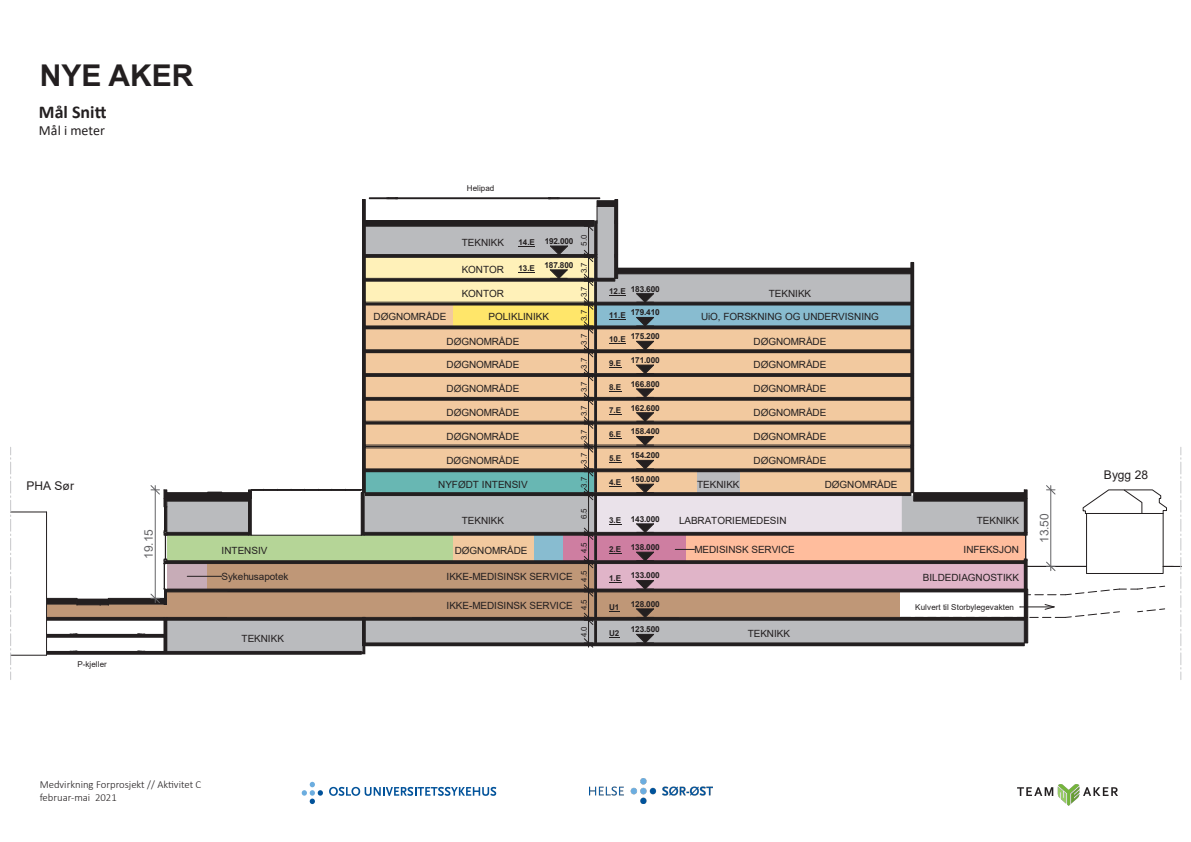
<style>
.page{position:relative;width:1191px;height:842px;background:#fff}
.page>*{position:absolute;margin:0;border:0;box-sizing:border-box;transform-origin:0 0}
.t1{font:700 30px "Arial";color:#231f20}
.t2{font:700 18px "Calibri";color:#231f20}
.t3{font:14px "Calibri";color:#231f20}
.t4{font:12px "Arial";letter-spacing:.005em;color:#231f20}
.t5{font:11.9px "Arial";letter-spacing:-.005em;color:#636366}
.t6{font:300 10.7px/12.9px "Calibri";color:#231f20}
.t7{font:9.9px "Arial";letter-spacing:-.005em;color:#231f20}
.t8{font:700 8.2px "Arial";letter-spacing:-.025em;color:#231f20}
.t9{font:8.1px "Arial";color:#231f20}
.t10{font:700 8px "Arial";color:#231f20}
.t11{font:7.9px "Arial";color:#231f20}
</style>
<div class="page">
<img style="left:589px;top:779px;width:123px;height:25px">
<svg style="left:302px;top:782px;width:21px;height:22px"></svg>
<svg style="left:329px;top:787px;width:167px;height:9px"></svg>
<img style="left:1017px;top:784px;width:100px;height:21px">
<div style="left:365px;top:220px;width:229px;height:6px;background:#231f20"></div>
<div style="left:597px;top:201px;width:18px;height:5px;background:#231f20"></div>
<div style="left:597px;top:376px;width:314px;height:21px;background:#f2c99f"></div>
<div style="left:365px;top:376px;width:229px;height:21px;background:#f2c99f"></div>
<div style="left:597px;top:353px;width:314px;height:21px;background:#f2c99f"></div>
<div style="left:365px;top:353px;width:229px;height:21px;background:#f2c99f"></div>
<div style="left:365px;top:226px;width:229px;height:29px;background:#babbbe"></div>
<div style="left:597px;top:206px;width:18px;height:72px;background:#babbbe"></div>
<hr style="left:594px;top:220px;width:3px;height:35px;background:#231f20">
<hr style="left:594px;top:353px;width:3px;height:21px;background:#231f20">
<hr style="left:594px;top:376px;width:3px;height:21px;background:#231f20">
<div style="left:365px;top:373px;width:546px;height:4px;border:1px solid #231f20"></div>
<div style="left:362px;top:373px;width:3px;height:25px;border:1px solid #231f20"></div>
<div style="left:910px;top:373px;width:3px;height:25px;border:1px solid #231f20"></div>
<div style="left:362px;top:350px;width:3px;height:24px;border:1px solid #231f20"></div>
<div style="left:910px;top:350px;width:3px;height:24px;border:1px solid #231f20"></div>
<div style="left:362px;top:326px;width:3px;height:24px;border:1px solid #231f20"></div>
<div style="left:362px;top:302px;width:3px;height:24px;border:1px solid #231f20"></div>
<div style="left:362px;top:278px;width:3px;height:24px;border:1px solid #231f20"></div>
<div style="left:362px;top:254px;width:3px;height:24px;border:1px solid #231f20"></div>
<div style="left:362px;top:223px;width:3px;height:32px;border:1px solid #231f20"></div>
<div style="left:614px;top:223px;width:4px;height:32px;border:1px solid #231f20"></div>
<div style="left:362px;top:199px;width:3px;height:24px;border:1px solid #231f20"></div>
<div style="left:614px;top:199px;width:4px;height:24px;border:1px solid #231f20"></div>
<div style="left:597px;top:200px;width:18px;height:7px;border:1px solid #231f20"></div>
<hr style="left:10px;top:655px;width:37px;height:1px;background:#231f20">
<hr style="left:46px;top:512px;width:1px;height:143px;background:#231f20">
<hr style="left:10px;top:512px;width:37px;height:1px;background:#231f20">
<div style="left:369px;top:197px;width:231px;height:2px;border:1px solid #231f20"></div>
<div style="left:596px;top:206px;width:19px;height:73px;border:1px solid #231f20"></div>
<svg style="left:10px;top:447px;width:1px;height:233px"></svg>
<hr style="left:588px;top:372px;width:1px;height:30px;background:#231f20">
<hr style="left:588px;top:348px;width:1px;height:30px;background:#231f20">
<svg style="left:584px;top:369px;width:9px;height:12px"></svg>
<hr style="left:588px;top:222px;width:1px;height:37px;background:#231f20">
<svg style="left:584px;top:221px;width:14px;height:10px"></svg>
<svg style="left:636px;top:365px;width:18px;height:9px"></svg>
<svg style="left:47px;top:389px;width:1134px;height:291px"></svg>
<svg style="left:609px;top:367px;width:12px;height:1px"></svg>
<svg style="left:365px;top:246px;width:548px;height:111px"></svg>
<p class="t1" style="left:40px;top:54px;width:155px">NYE AKER</p>
<p class="t2" style="left:39px;top:100px;width:69px">Mål Snitt</p>
<p class="t3" style="left:39px;top:121px;width:67px">Mål i meter</p>
<p class="t4" style="left:26px;top:477px;width:49px">PHA Sør</p>
<p class="t5" style="left:140px;top:559px;width:31px;rotate:-90deg">19.15</p>
<p class="t9" style="left:77px;top:659px;width:31px">P-kjeller</p>
<p class="t9" style="left:467px;top:183px;width:29px">Helipad</p>
<p class="t7" style="left:462px;top:235px;width:44px">TEKNIKK</p>
<p class="t7" style="left:462px;top:263px;width:44px">KONTOR</p>
<p class="t10" style="left:518px;top:236px;width:18px">14.E</p>
<p class="t10" style="left:518px;top:263px;width:18px">13.E</p>
<p class="t8" style="left:545px;top:235px;width:30px">192.000</p>
<p class="t8" style="left:544px;top:259px;width:30px">187.800</p>
<p class="t11" style="left:579px;top:246px;width:12px;rotate:-90deg">5.0</p>
<p class="t11" style="left:579px;top:273px;width:12px;rotate:-90deg">3.7</p>
<p class="t7" style="left:373px;top:309px;width:74px">DØGNOMRÅDE</p>
<p class="t8" style="left:631px;top:283px;width:30px">183.600</p>
<p class="t11" style="left:579px;top:297px;width:12px;rotate:-90deg">3.7</p>
<p class="t10" style="left:609px;top:286px;width:18px">12.E</p>
<p class="t7" style="left:462px;top:287px;width:44px">KONTOR</p>
<p class="t7" style="left:769px;top:287px;width:44px">TEKNIKK</p>
<p class="t8" style="left:631px;top:307px;width:30px">179.410</p>
<p class="t11" style="left:579px;top:321px;width:12px;rotate:-90deg">3.7</p>
<p class="t10" style="left:609px;top:310px;width:18px">11.E</p>
<p class="t7" style="left:488px;top:309px;width:62px">POLIKLINIKK</p>
<p class="t7" style="left:701px;top:309px;width:179px">UiO, FORSKNING OG UNDERVISNING</p>
<p class="t8" style="left:631px;top:331px;width:30px">175.200</p>
<p class="t11" style="left:579px;top:345px;width:12px;rotate:-90deg">3.7</p>
<p class="t7" style="left:446px;top:334px;width:74px">DØGNOMRÅDE</p>
<p class="t7" style="left:753px;top:334px;width:74px">DØGNOMRÅDE</p>
<p class="t10" style="left:609px;top:333px;width:18px">10.E</p>
<p class="t8" style="left:631px;top:354px;width:30px">171.000</p>
<p class="t11" style="left:579px;top:369px;width:12px;rotate:-90deg">3.7</p>
<p class="t7" style="left:446px;top:358px;width:74px">DØGNOMRÅDE</p>
<p class="t7" style="left:753px;top:358px;width:74px">DØGNOMRÅDE</p>
<p class="t10" style="left:609px;top:357px;width:14px">9.E</p>
<p class="t8" style="left:631px;top:378px;width:30px">166.800</p>
<p class="t11" style="left:579px;top:392px;width:12px;rotate:-90deg">3.7</p>
<p class="t7" style="left:446px;top:382px;width:74px">DØGNOMRÅDE</p>
<p class="t7" style="left:753px;top:382px;width:74px">DØGNOMRÅDE</p>
<p class="t10" style="left:609px;top:381px;width:14px">8.E</p>
<p class="t8" style="left:631px;top:402px;width:30px">162.600</p>
<p class="t11" style="left:579px;top:416px;width:12px;rotate:-90deg">3.7</p>
<p class="t7" style="left:446px;top:406px;width:74px">DØGNOMRÅDE</p>
<p class="t7" style="left:753px;top:406px;width:74px">DØGNOMRÅDE</p>
<p class="t10" style="left:609px;top:405px;width:14px">7.E</p>
<p class="t8" style="left:631px;top:426px;width:30px">158.400</p>
<p class="t11" style="left:579px;top:440px;width:12px;rotate:-90deg">3.7</p>
<p class="t7" style="left:446px;top:430px;width:74px">DØGNOMRÅDE</p>
<p class="t7" style="left:753px;top:430px;width:74px">DØGNOMRÅDE</p>
<p class="t10" style="left:609px;top:429px;width:14px">6.E</p>
<p class="t8" style="left:631px;top:450px;width:30px">154.200</p>
<p class="t11" style="left:579px;top:464px;width:12px;rotate:-90deg">3.7</p>
<p class="t7" style="left:446px;top:453px;width:74px">DØGNOMRÅDE</p>
<p class="t7" style="left:753px;top:453px;width:74px">DØGNOMRÅDE</p>
<p class="t7" style="left:824px;top:477px;width:74px">DØGNOMRÅDE</p>
<p class="t10" style="left:609px;top:453px;width:14px">5.E</p>
<p class="t8" style="left:631px;top:473px;width:30px">150.000</p>
<p class="t11" style="left:579px;top:488px;width:12px;rotate:-90deg">3.7</p>
<p class="t10" style="left:609px;top:476px;width:14px">4.E</p>
<p class="t7" style="left:438px;top:477px;width:91px">NYFØDT INTENSIV</p>
<p class="t7" style="left:697px;top:477px;width:44px">TEKNIKK</p>
<p class="t11" style="left:579px;top:519px;width:12px;rotate:-90deg">6.5</p>
<p class="t8" style="left:631px;top:513px;width:30px">143.000</p>
<p class="t7" style="left:462px;top:514px;width:44px">TEKNIKK</p>
<p class="t7" style="left:679px;top:514px;width:109px">LABRATORIEMEDESIN</p>
<p class="t7" style="left:976px;top:514px;width:44px">TEKNIKK</p>
<p class="t10" style="left:609px;top:515px;width:14px">3.E</p>
<p class="t7" style="left:222px;top:543px;width:47px">INTENSIV</p>
<p class="t7" style="left:455px;top:543px;width:74px">DØGNOMRÅDE</p>
<p class="t11" style="left:579px;top:553px;width:12px;rotate:-90deg">4.5</p>
<p class="t10" style="left:609px;top:543px;width:14px">2.E</p>
<p class="t8" style="left:631px;top:541px;width:30px">138.000</p>
<p class="t7" style="left:694px;top:542px;width:102px">MEDISINSK SERVICE</p>
<p class="t7" style="left:963px;top:543px;width:57px">INFEKSJON</p>
<p class="t11" style="left:579px;top:582px;width:12px;rotate:-90deg">4.5</p>
<p class="t7" style="left:222px;top:569px;width:68px">Sykehusapotek</p>
<p class="t7" style="left:923px;top:571px;width:98px">BILDEDIAGNOSTIKK</p>
<p class="t7" style="left:446px;top:569px;width:128px">IKKE-MEDISINSK SERVICE</p>
<p class="t8" style="left:631px;top:570px;width:30px">133.000</p>
<p class="t10" style="left:609px;top:572px;width:14px">1.E</p>
<p class="t7" style="left:241px;top:632px;width:44px">TEKNIKK</p>
<p class="t7" style="left:446px;top:598px;width:128px">IKKE-MEDISINSK SERVICE</p>
<p class="t11" style="left:579px;top:610px;width:12px;rotate:-90deg">4.5</p>
<p class="t11" style="left:579px;top:637px;width:12px;rotate:-90deg">4.0</p>
<p class="t10" style="left:609px;top:602px;width:12px">U1</p>
<p class="t10" style="left:609px;top:627px;width:12px">U2</p>
<p class="t8" style="left:631px;top:598px;width:30px">128.000</p>
<p class="t8" style="left:631px;top:624px;width:30px">123.500</p>
<p class="t7" style="left:747px;top:627px;width:44px">TEKNIKK</p>
<p class="t9" style="left:915px;top:601px;width:100px">Kulvert til Storbylegevakten</p>
<p class="t5" style="left:1036px;top:543px;width:31px;rotate:-90deg">13.50</p>
<p class="t6" style="left:40px;top:778px;width:163px">Medvirkning Forprosjekt // Aktivitet C februar-mai 2021</p>
<p class="t4" style="left:1104px;top:467px;width:46px">Bygg 28</p>
</div>
